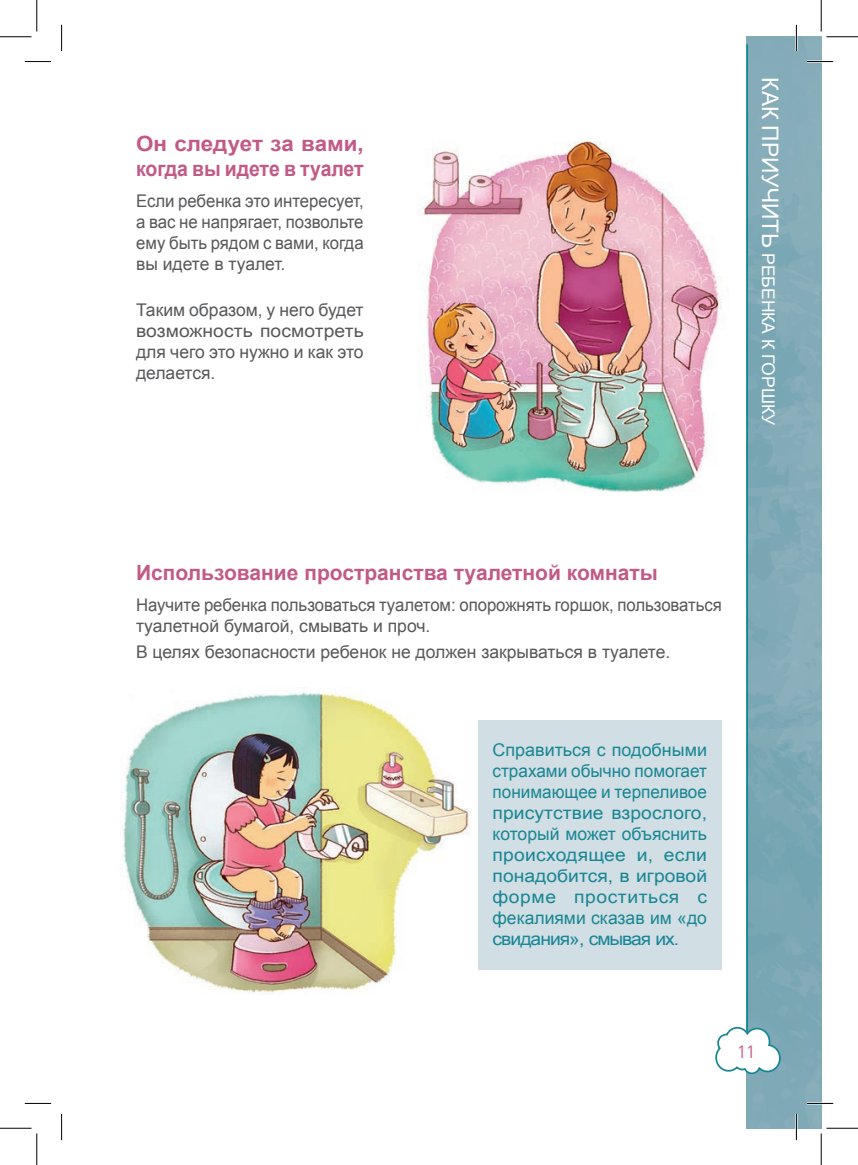
<style>
.page{position:relative;width:858px;height:1165px;background:#fff}
.page>*{position:absolute;margin:0;border:0;box-sizing:border-box;transform-origin:0 0}
.t1{font:700 21px "Arial";color:#c25a88}
.t2{font:700 21px/25.2px "Arial";color:#c25a88;scale:1.06 1}
.t3{font:17.5px/21px "Arial";color:#188695;text-align:justify}
.t4{font:17.5px/21px "Arial";color:#57585a;text-align:justify;scale:.96 1}
.t5{font:17.5px/21px "Arial";color:#57585a;text-align:justify}
.t6{font:17.5px "Arial";color:#fff}
.t7{font:17.5px "DIN";color:#c25a88}
.s1{font-size:22.75px}
</style>
<div class="page">
<img style="left:746px;top:37px;width:75px;height:1091px">
<hr style="left:746px;top:44px;width:1px;height:996px;background:#188695">
<svg style="left:715px;top:1026px;width:66px;height:49px"></svg>
<div style="left:136px;top:720px;width:585px;height:249px;background:#d1dee3"></div>
<img style="left:419px;top:141px;width:303px;height:351px">
<img style="left:122px;top:687px;width:355px;height:307px">
<hr style="left:806px;top:60px;width:26px;height:3px;background:#fff">
<hr style="left:806px;top:1102px;width:26px;height:2px;background:#fff">
<hr style="left:795px;top:25px;width:2px;height:26px;background:#fff">
<hr style="left:795px;top:1114px;width:2px;height:26px;background:#fff">
<svg style="left:25px;top:61px;width:26px;height:1px"></svg>
<svg style="left:806px;top:61px;width:26px;height:1px"></svg>
<svg style="left:25px;top:1103px;width:26px;height:1px"></svg>
<svg style="left:806px;top:1103px;width:26px;height:1px"></svg>
<svg style="left:61px;top:25px;width:1px;height:26px"></svg>
<svg style="left:61px;top:1114px;width:1px;height:26px"></svg>
<svg style="left:795px;top:25px;width:1px;height:26px"></svg>
<svg style="left:795px;top:1114px;width:1px;height:26px"></svg>
<hr style="left:0;top:36px;width:32px;height:1px;background:#000">
<hr style="left:826px;top:36px;width:31px;height:1px;background:#000">
<hr style="left:0;top:1128px;width:32px;height:1px;background:#000">
<hr style="left:826px;top:1128px;width:31px;height:1px;background:#000">
<hr style="left:36px;top:0;width:1px;height:32px;background:#000">
<hr style="left:36px;top:1133px;width:1px;height:32px;background:#000">
<hr style="left:820px;top:0;width:1px;height:32px;background:#000">
<hr style="left:820px;top:1133px;width:1px;height:32px;background:#000">
<p class="t2" style="left:136px;top:132px;width:216px">Он следует за вами, когда вы идете в туалет</p>
<p class="t4" style="left:136px;top:191px;width:238px">Если ребенка это интересует, а вас не напрягает, позвольте ему быть рядом с вами, когда вы идете в туалет.</p>
<p class="t5" style="left:136px;top:299px;width:229px">Таким образом, у него будет возможность посмотреть для чего это нужно и как это делается.</p>
<p class="t6" style="left:779px;top:77px;width:349px;rotate:90deg"><span class="s1">КАК ПРИУЧИТЬ</span> РЕБЕНКА К ГОРШКУ</p>
<p class="t1" style="left:136px;top:559px;width:523px">Использование пространства туалетной комнаты</p>
<p class="t4" style="left:136px;top:594px;width:611px">Научите ребенка пользоваться туалетом: опорожнять горшок, пользоваться туалетной бумагой, смывать и проч.</p>
<p class="t5" style="left:136px;top:641px;width:532px">В целях безопасности ребенок не должен закрываться в туалете.</p>
<p class="t3" style="left:492px;top:739px;width:216px">Справиться с подобными страхами обычно помогает понимающее и терпеливое присутствие взрослого, который может объяснить происходящее и, если понадобится, в игровой форме проститься с фекалиями сказав им «до свидания», смывая их.</p>
<p class="t7" style="left:737px;top:1040px;width:20px">11</p>
</div>
